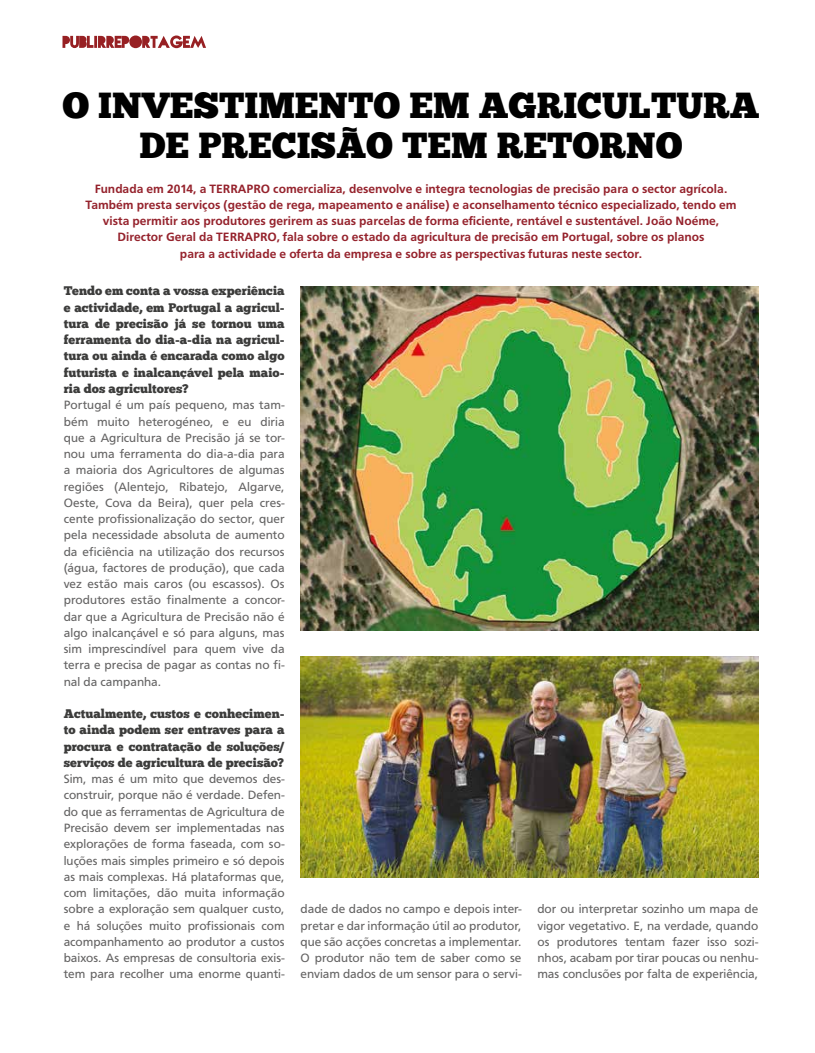
<style>
.page{position:relative;width:815px;height:1053px;background:#fff}
.page>*{position:absolute;margin:0;border:0;box-sizing:border-box;transform-origin:0 0}
.t1{font:36.25px/40px "Chunk Five";color:#000;text-align:center}
.t2{font:12.5px/16.2px "Carto Gothic Std";color:#646363;text-align:justify}
.t3{font:700 12.5px/16.2px "Carto Gothic Std";color:#95222c;text-align:center}
.t4{font:12.5px/16.2px "Chunk Five";letter-spacing:.005em;color:#3c3c3b;text-align:justify}
</style>
<div class="page">
<svg style="left:62px;top:35px;width:144px;height:13px"></svg>
<img style="left:301px;top:656px;width:457px;height:221px">
<img style="left:301px;top:286px;width:457px;height:344px">
<h1 class="t1" style="left:62px;top:85px;width:699px">O INVESTIMENTO EM AGRICULTURA<br>DE PRECISÃO TEM RETORNO</h1>
<p class="t3" style="left:86px;top:180px;width:653px">Fundada em 2014, a TERRAPRO comercializa, desenvolve e integra tecnologias de precisão para o sector agrícola.<br>Também presta serviços (gestão de rega, mapeamento e análise) e aconselhamento técnico especializado, tendo em vista permitir aos produtores gerirem as suas parcelas de forma eficiente, rentável e sustentável. João Noéme, Director Geral da TERRAPRO, fala sobre o estado da agricultura de precisão em Portugal, sobre os planos<br>para a actividade e oferta da empresa e sobre as perspectivas futuras neste sector.</p>
<p class="t4" style="left:64px;top:283px;width:222px">Tendo em conta a vossa experiência e actividade, em Portugal a agricul&shy;tura de precisão já se tornou uma ferramenta do dia-a-dia na agricul&shy;tura ou ainda é encarada como algo futurista e inalcançável pela maio&shy;ria dos agricultores?</p>
<p class="t2" style="left:64px;top:397px;width:222px">Portugal é um país pequeno, mas tam&shy;bém muito heterogéneo, e eu diria que a Agricultura de Precisão já se tor&shy;nou uma ferramenta do dia-a-dia para a maioria dos Agricultores de algumas regiões (Alentejo, Ribatejo, Algarve, Oeste, Cova da Beira), quer pela cres&shy;cente profissionalização do sector, quer pela necessidade absoluta de aumento da eficiência na utilização dos recursos (água, factores de produção), que cada vez estão mais caros (ou escassos). Os produtores estão finalmente a concor&shy;dar que a Agricultura de Precisão não é algo inalcançável e só para alguns, mas sim imprescindível para quem vive da terra e precisa de pagar as contas no fi&shy;nal da campanha.</p>
<p class="t4" style="left:64px;top:705px;width:222px">Actualmente, custos e conhecimen&shy;to ainda podem ser entraves para a procura e contratação de soluções/ serviços de agricultura de precisão?</p>
<p class="t2" style="left:64px;top:770px;width:222px">Sim, mas é um mito que devemos des&shy;construir, porque não é verdade. Defen&shy;do que as ferramentas de Agricultura de Precisão devem ser implementadas nas explorações de forma faseada, com so&shy;luções mais simples primeiro e só depois as mais complexas. Há plataformas que, com limitações, dão muita informação sobre a exploração sem qualquer custo, e há soluções muito profissionais com acompanhamento ao produtor a custos baixos. As empresas de consultoria exis&shy;tem para recolher uma enorme quanti-</p>
<p class="t2" style="left:301px;top:901px;width:222px">dade de dados no campo e depois inter&shy;pretar e dar informação útil ao produtor, que são acções concretas a implementar.<br>O produtor não tem de saber como se enviam dados de um sensor para o servi-</p>
<p class="t2" style="left:537px;top:901px;width:222px">dor ou interpretar sozinho um mapa de vigor vegetativo. E, na verdade, quando os produtores tentam fazer isso sozi&shy;nhos, acabam por tirar poucas ou nenhu&shy;mas conclusões por falta de experiência,</p>
</div>
